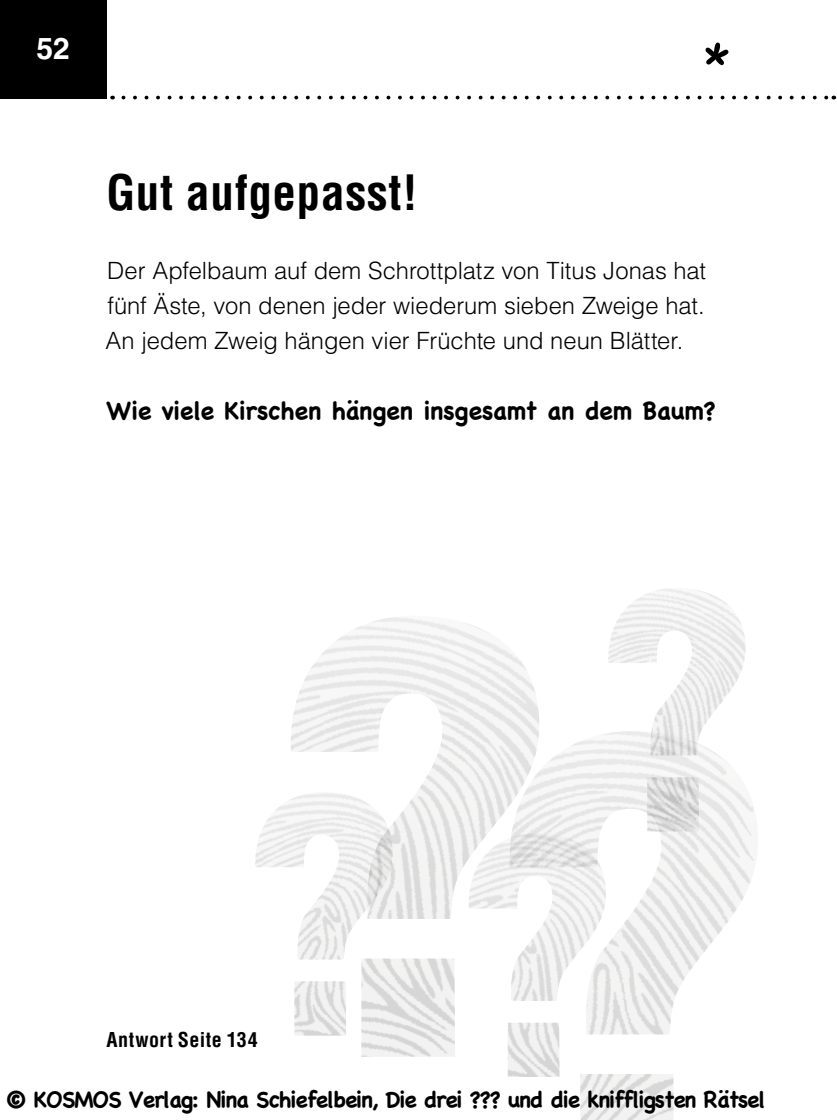
<style>
.page{position:relative;width:837px;height:1120px;background:#fff}
.page>*{position:absolute;margin:0;border:0;box-sizing:border-box;transform-origin:0 0}
.t1{font:55px "Chalkboard";color:#000}
.t2{font:700 condensed 47.5px "Helvetica";letter-spacing:.01em;color:#000}
.t3{font:700 30px "Helvetica LT Std";color:#fff}
.t4{font:700 25px "Chalkboard";letter-spacing:-.01em;color:#000}
.t5{font:300 23.75px/35px "Helvetica LT Std";color:#000;text-align:justify}
.t6{font:700 22.5px "Chalkboard";letter-spacing:-.05em;color:#000}
.t7{font:700 condensed 20px "Helvetica LT Std";letter-spacing:.025em;color:#000}
</style>
<div class="page">
<div style="left:0;top:0;width:106px;height:99px;background:#000"></div>
<svg style="left:123px;top:96px;width:704px;height:3px"></svg>
<img style="left:291px;top:617px;width:175px;height:440px">
<img style="left:580px;top:799px;width:175px;height:321px">
<svg style="left:466px;top:623px;width:279px;height:454px"></svg>
<img style="left:606px;top:589px;width:139px;height:242px">
<img style="left:255px;top:792px;width:137px;height:243px">
<p class="t3" style="left:37px;top:31px;width:35px">52</p>
<p class="t1" style="left:703px;top:37px;width:29px">*</p>
<p class="t2" style="left:106px;top:164px;width:313px">Gut aufgepasst!</p>
<p class="t5" style="left:105px;top:253px;width:602px">Der Apfelbaum auf dem Schrottplatz von Titus Jonas hat fünf Äste, von denen jeder wiederum sieben Zweige hat.<br>An jedem Zweig hängen vier Früchte und neun Blätter.</p>
<p class="t4" style="left:106px;top:396px;width:610px">Wie viele Kirschen hängen insgesamt an dem Baum?</p>
<p class="t7" style="left:106px;top:1027px;width:153px">Antwort Seite 134</p>
<p class="t6" style="left:5px;top:1086px;width:761px">© KOSMOS Verlag: Nina Schiefelbein, Die drei ??? und die kniffligsten Rätsel</p>
</div>
